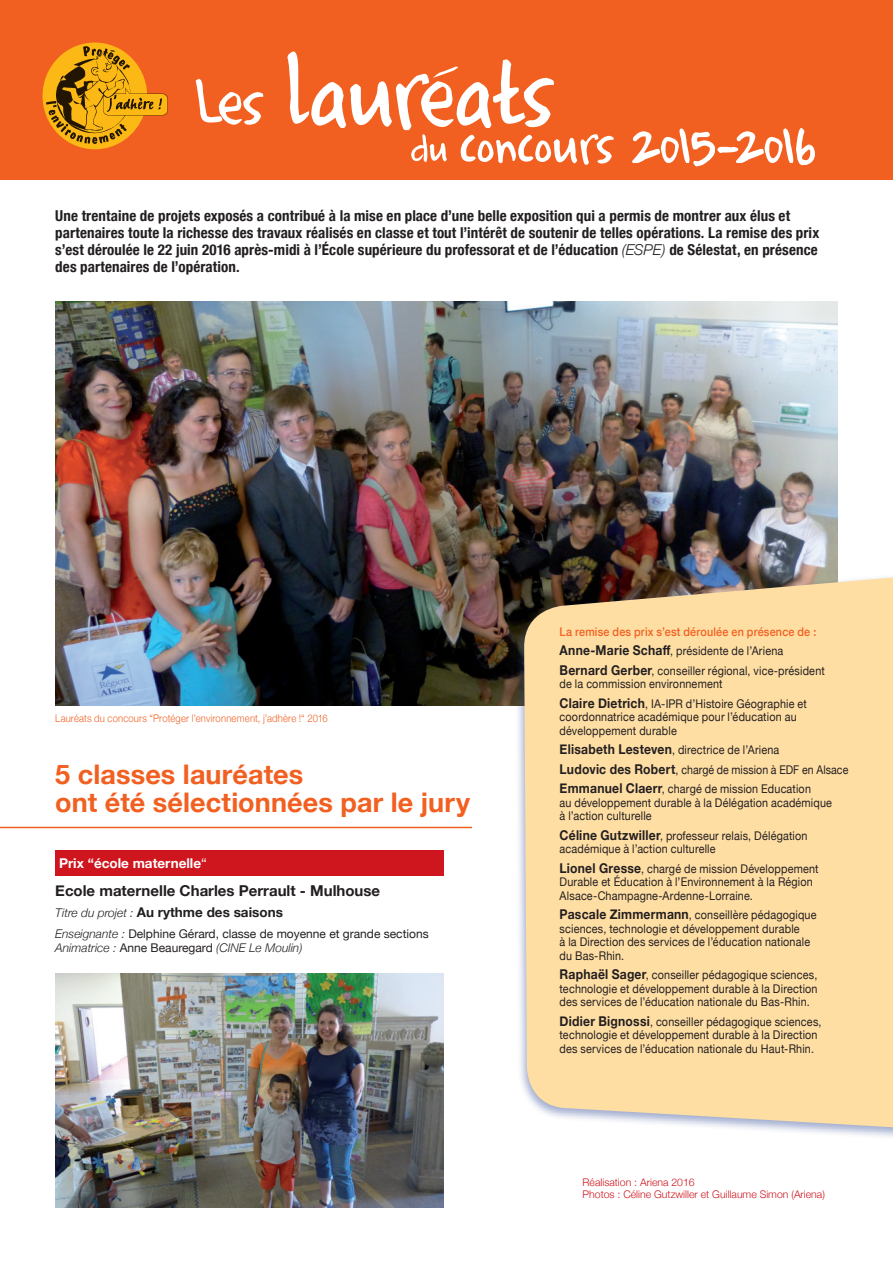
<style>
.page{position:relative;width:893px;height:1263px;background:#fff}
.page>*{position:absolute;margin:0;border:0;box-sizing:border-box;transform-origin:0 0}
.t1{font:700 27px "Helvetica Neue";letter-spacing:.005em;color:#f26021}
.t2{font:700 condensed 15px/17.2px "Helvetica Neue";letter-spacing:.01em;color:#231f20;text-align:justify}
.t3{font:700 15px "Helvetica Neue";color:#231f20}
.t4{font:700 13.5px "Helvetica Neue";color:#231f20}
.t5{font:700 13.5px "Helvetica Neue";color:#fff}
.t6{font:12px "Helvetica Neue";letter-spacing:.015em;color:#231f20;scale:.9 1}
.t7{font:12px "Helvetica Neue";letter-spacing:.015em;color:#231f20}
.t8{font:500 12px "Helvetica Neue";letter-spacing:.02em;color:#f26021;scale:.9 1}
.t9{font:italic 300 12px "Helvetica Neue";color:#231f20}
.t10{font:300 10.5px "Helvetica Neue";color:#cf151d}
.t11{font:300 10.5px "Helvetica Neue";letter-spacing:.02em;color:#f26021;scale:.9 1}
.s1{font-weight:300;font-style:italic;font-stretch:normal}
.s2{font-weight:400}
.s3{font-weight:300;font-style:italic;font-size:12px}
.s4{font-weight:300;font-style:italic}
.s5{font-weight:400;font-style:normal}
.s6{font-weight:700;font-size:13.5px}
</style>
<div class="page">
<div style="left:55px;top:851px;width:388px;height:25px;background:#cf151d"></div>
<div style="left:0;top:0;width:893px;height:180px;background:#f26021"></div>
<svg style="left:43px;top:43px;width:125px;height:106px"></svg>
<svg style="left:196px;top:79px;width:67px;height:46px"></svg>
<svg style="left:287px;top:51px;width:327px;height:114px"></svg>
<svg style="left:632px;top:128px;width:183px;height:38px"></svg>
<img style="left:55px;top:302px;width:783px;height:404px">
<div style="left:514px;top:553px;width:379px;height:601px;background:#253f8e;opacity:.43"></div>
<svg style="left:524px;top:532px;width:369px;height:612px;fill:#ffdea4"></svg>
<hr style="left:0;top:827px;width:472px;height:1px;background:#f26021">
<img style="left:55px;top:973px;width:388px;height:235px">
<p class="t2" style="left:55px;top:206px;width:736px">Une trentaine de projets exposés a contribué à la mise en place d’une belle exposition qui a permis de montrer aux élus et</p>
<p class="t2" style="left:55px;top:223px;width:765px">partenaires toute la richesse des travaux réalisés en classe et tout l’intérêt de soutenir de telles opérations. La remise des prix s’est déroulée le 22 juin 2016 après-midi à l’École supérieure du professorat et de l’éducation <span class="s1">(ESPE)</span> de Sélestat, en présence des partenaires de l’opération.</p>
<p class="t11" style="left:55px;top:709px;width:304px">Lauréats du concours “Protéger l’environnement, j’adhère !“ 2016</p>
<p class="t1" style="left:55px;top:749px;width:250px">5 classes lauréates</p>
<p class="t1" style="left:55px;top:778px;width:416px">ont été sélectionnées par le jury</p>
<p class="t5" style="left:59px;top:851px;width:149px">Prix “école maternelle<span class="s2">“</span></p>
<p class="t3" style="left:55px;top:877px;width:326px">Ecole maternelle Charles Perrault - Mulhouse</p>
<p class="t4" style="left:55px;top:900px;width:229px"><span class="s3">Titre du projet :</span> Au rythme des saisons</p>
<p class="t7" style="left:55px;top:924px;width:375px"><span class="s4">Enseignante :</span> Delphine Gérard, classe de moyenne et grande sections</p>
<p class="t9" style="left:55px;top:938px;width:249px">Animatrice : <span class="s5">Anne Beauregard</span> (CINE Le Moulin)</p>
<p class="t8" style="left:560px;top:622px;width:287px">La remise des prix s’est déroulée en présence de :</p>
<p class="t6" style="left:560px;top:641px;width:250px"><span class="s6">Anne-Marie Schaff</span>, présidente de l’Ariena</p>
<p class="t6" style="left:560px;top:660px;width:296px"><span class="s6">Bernard Gerber</span>, conseiller régional, vice-président</p>
<p class="t6" style="left:560px;top:674px;width:183px">de la commission environnement</p>
<p class="t6" style="left:560px;top:693px;width:276px"><span class="s6">Claire Dietrich</span>, IA-IPR d’Histoire Géographie et</p>
<p class="t6" style="left:560px;top:707px;width:265px">coordonnatrice académique pour l’éducation au</p>
<p class="t6" style="left:560px;top:720px;width:132px">développement durable</p>
<p class="t6" style="left:560px;top:740px;width:246px"><span class="s6">Elisabeth Lesteven</span>, directrice de l’Ariena</p>
<p class="t6" style="left:560px;top:759px;width:322px"><span class="s6">Ludovic des Robert</span>, chargé de mission à EDF en Alsace</p>
<p class="t6" style="left:560px;top:779px;width:281px"><span class="s6">Emmanuel Claerr</span>, chargé de mission Education</p>
<p class="t6" style="left:560px;top:792px;width:304px">au développement durable à la Délégation académique</p>
<p class="t6" style="left:560px;top:806px;width:104px">à l’action culturelle</p>
<p class="t6" style="left:560px;top:825px;width:277px"><span class="s6">Céline Gutzwiller</span>, professeur relais, Délégation</p>
<p class="t6" style="left:560px;top:839px;width:175px">académique à l’action culturelle</p>
<p class="t6" style="left:560px;top:858px;width:289px"><span class="s6">Lionel Gresse</span>, chargé de mission Développement</p>
<p class="t6" style="left:560px;top:872px;width:283px">Durable et Éducation à l’Environnement à la Région</p>
<p class="t6" style="left:560px;top:885px;width:216px">Alsace-Champagne-Ardenne-Lorraine.</p>
<p class="t6" style="left:560px;top:905px;width:287px"><span class="s6">Pascale Zimmermann</span>, conseillère pédagogique</p>
<p class="t6" style="left:560px;top:918px;width:268px">sciences, technologie et développement durable</p>
<p class="t6" style="left:560px;top:932px;width:280px">à la Direction des services de l’éducation nationale</p>
<p class="t6" style="left:560px;top:945px;width:73px">du Bas-Rhin.</p>
<p class="t6" style="left:560px;top:965px;width:288px"><span class="s6">Raphaël Sager</span>, conseiller pédagogique sciences,</p>
<p class="t6" style="left:560px;top:978px;width:288px">technologie et développement durable à la Direction</p>
<p class="t6" style="left:560px;top:992px;width:280px">des services de l’éducation nationale du Bas-Rhin.</p>
<p class="t6" style="left:560px;top:1011px;width:293px"><span class="s6">Didier Bignossi</span>, conseiller pédagogique sciences,</p>
<p class="t6" style="left:560px;top:1025px;width:288px">technologie et développement durable à la Direction</p>
<p class="t6" style="left:560px;top:1038px;width:284px">des services de l’éducation nationale du Haut-Rhin.</p>
<p class="t10" style="left:583px;top:1173px;width:114px">Réalisation : Ariena 2016</p>
<p class="t10" style="left:583px;top:1186px;width:244px">Photos : Céline Gutzwiller et Guillaume Simon (Ariena)</p>
</div>
